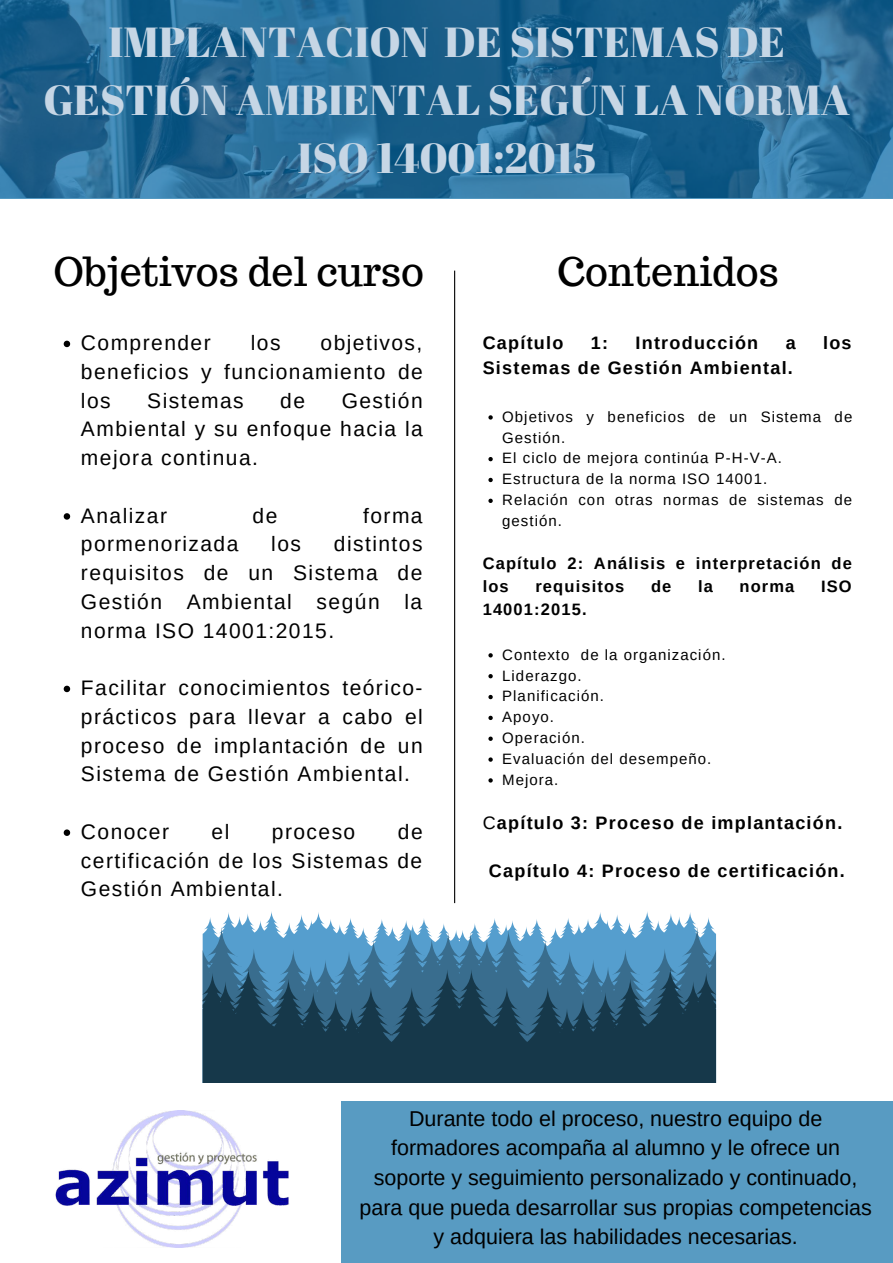
<style>
.page{position:relative;width:893px;height:1263px;background:#fff}
.page>*{position:absolute;margin:0;border:0;box-sizing:border-box;transform-origin:0 0}
.t1{font:42px/58.1px "Abril Fatface";color:#c6d6e5;text-align:center}
.t2{font:39.38px "Trocchi";color:#000}
.t3{font:21.45px/29.7px "Arimo";color:#000;text-align:center}
.t4{font:21px/28.7px "Arimo";letter-spacing:.07em;color:#000;text-align:justify}
.t5{font:700 18px "Arimo";letter-spacing:.07em;color:#000}
.t6{font:700 16.5px/23px "Arimo";letter-spacing:.07em;color:#000}
.t7{font:15px/20.9px "Arimo";letter-spacing:.07em;color:#000}
.s1{font-weight:400}
</style>
<div class="page">
<div style="left:341px;top:1101px;width:552px;height:162px;background:#589bc2"></div>
<img style="left:55px;top:1110px;width:234px;height:137px">
<svg style="left:454px;top:271px;width:1px;height:632px"></svg>
<svg style="left:0;top:0;width:893px;height:199px;background:#216691"></svg>
<svg style="left:207px;top:911px;width:504px;height:15px"></svg>
<svg style="left:203px;top:926px;width:513px;height:42px;background:#63a0c8"></svg>
<svg style="left:203px;top:968px;width:513px;height:114px;background:#234c63"></svg>
<svg style="left:64px;top:341px;width:6px;height:6px"></svg>
<svg style="left:64px;top:513px;width:6px;height:7px"></svg>
<svg style="left:64px;top:686px;width:6px;height:6px"></svg>
<svg style="left:64px;top:829px;width:6px;height:7px"></svg>
<svg style="left:488px;top:415px;width:5px;height:5px"></svg>
<svg style="left:488px;top:457px;width:5px;height:4px"></svg>
<svg style="left:488px;top:478px;width:5px;height:4px"></svg>
<svg style="left:488px;top:499px;width:5px;height:4px"></svg>
<svg style="left:488px;top:653px;width:5px;height:4px"></svg>
<svg style="left:488px;top:674px;width:5px;height:4px"></svg>
<svg style="left:488px;top:695px;width:5px;height:4px"></svg>
<svg style="left:488px;top:716px;width:5px;height:4px"></svg>
<svg style="left:488px;top:736px;width:5px;height:5px"></svg>
<svg style="left:488px;top:757px;width:5px;height:5px"></svg>
<svg style="left:488px;top:778px;width:5px;height:4px"></svg>
<h1 class="t1" style="left:44px;top:12px;width:808px">IMPLANTACION DE SISTEMAS DE<br>GESTIÓN AMBIENTAL SEGÚN LA NORMA<br>ISO 14001:2015</h1>
<h2 class="t2" style="left:54px;top:246px;width:372px">Objetivos del curso</h2>
<p class="t4" style="left:81px;top:328px;width:131px">Comprender</p>
<p class="t4" style="left:251px;top:328px;width:31px">los</p>
<p class="t4" style="left:81px;top:328px;width:343px;text-indent:239px">objetivos, beneficios y funcionamiento de los</p>
<p class="t4" style="left:81px;top:386px;width:343px;text-indent:261px">Gestión Ambiental y su enfoque hacia la mejora continua.</p>
<p class="t4" style="left:81px;top:501px;width:88px">Analizar</p>
<p class="t4" style="left:253px;top:501px;width:26px">de</p>
<p class="t4" style="left:363px;top:501px;width:61px">forma</p>
<p class="t4" style="left:81px;top:530px;width:159px">pormenorizada</p>
<p class="t4" style="left:271px;top:530px;width:31px">los</p>
<p class="t4" style="left:147px;top:386px;width:98px">Sistemas</p>
<p class="t4" style="left:280px;top:386px;width:26px">de</p>
<p class="t4" style="left:81px;top:530px;width:343px;text-indent:253px">distintos requisitos de un Sistema de Gestión Ambiental según la norma ISO 14001:2015.</p>
<p class="t4" style="left:81px;top:673px;width:343px">Facilitar conocimientos teórico&shy;prácticos para llevar a cabo el proceso de implantación de un Sistema de Gestión Ambiental.</p>
<p class="t4" style="left:81px;top:817px;width:343px;text-indent:317px">de certificación de los Sistemas de Gestión Ambiental.</p>
<p class="t4" style="left:81px;top:817px;width:90px">Conocer</p>
<p class="t4" style="left:212px;top:817px;width:19px">el</p>
<p class="t4" style="left:272px;top:817px;width:85px">proceso</p>
<h2 class="t2" style="left:557px;top:246px;width:223px">Contenidos</h2>
<p class="t5" style="left:483px;top:333px;width:82px">Capítulo</p>
<p class="t5" style="left:591px;top:333px;width:19px">1:</p>
<p class="t5" style="left:635px;top:333px;width:124px">Introducción</p>
<p class="t5" style="left:785px;top:333px;width:12px">a</p>
<p class="t5" style="left:823px;top:333px;width:30px">los</p>
<p class="t5" style="left:483px;top:358px;width:312px">Sistemas de Gestión Ambiental.</p>
<p class="t7" style="left:502px;top:406px;width:352px">Objetivos y beneficios de un Sistema de<br>Gestión.<br>El ciclo de mejora continúa P-H-V-A.<br>Estructura de la norma ISO 14001.<br>Relación con otras normas de sistemas de gestión.</p>
<p class="t6" style="left:483px;top:552px;width:371px">Capítulo 2: Análisis e interpretación de los</p>
<p class="t6" style="left:535px;top:575px;width:91px">requisitos</p>
<p class="t6" style="left:651px;top:575px;width:22px">de</p>
<p class="t6" style="left:698px;top:575px;width:16px">la</p>
<p class="t6" style="left:739px;top:575px;width:56px">norma</p>
<p class="t6" style="left:821px;top:575px;width:32px">ISO</p>
<p class="t6" style="left:483px;top:598px;width:106px">14001:2015.</p>
<p class="t7" style="left:502px;top:644px;width:225px">Contexto de la organización.<br>Liderazgo.<br>Planificación.<br>Apoyo.<br>Operación.<br>Evaluación del desempeño.<br>Mejora.</p>
<p class="t5" style="left:483px;top:813px;width:361px"><span class="s1">C</span>apítulo 3: Proceso de implantación.</p>
<p class="t5" style="left:489px;top:861px;width:357px">Capítulo 4: Proceso de certificación.</p>
<p class="t3" style="left:359px;top:1103px;width:514px">Durante todo el proceso, nuestro equipo de formadores acompaña al alumno y le ofrece un soporte y seguimiento personalizado y continuado, para que pueda desarrollar sus propias competencias y adquiera las habilidades necesarias.</p>
</div>
